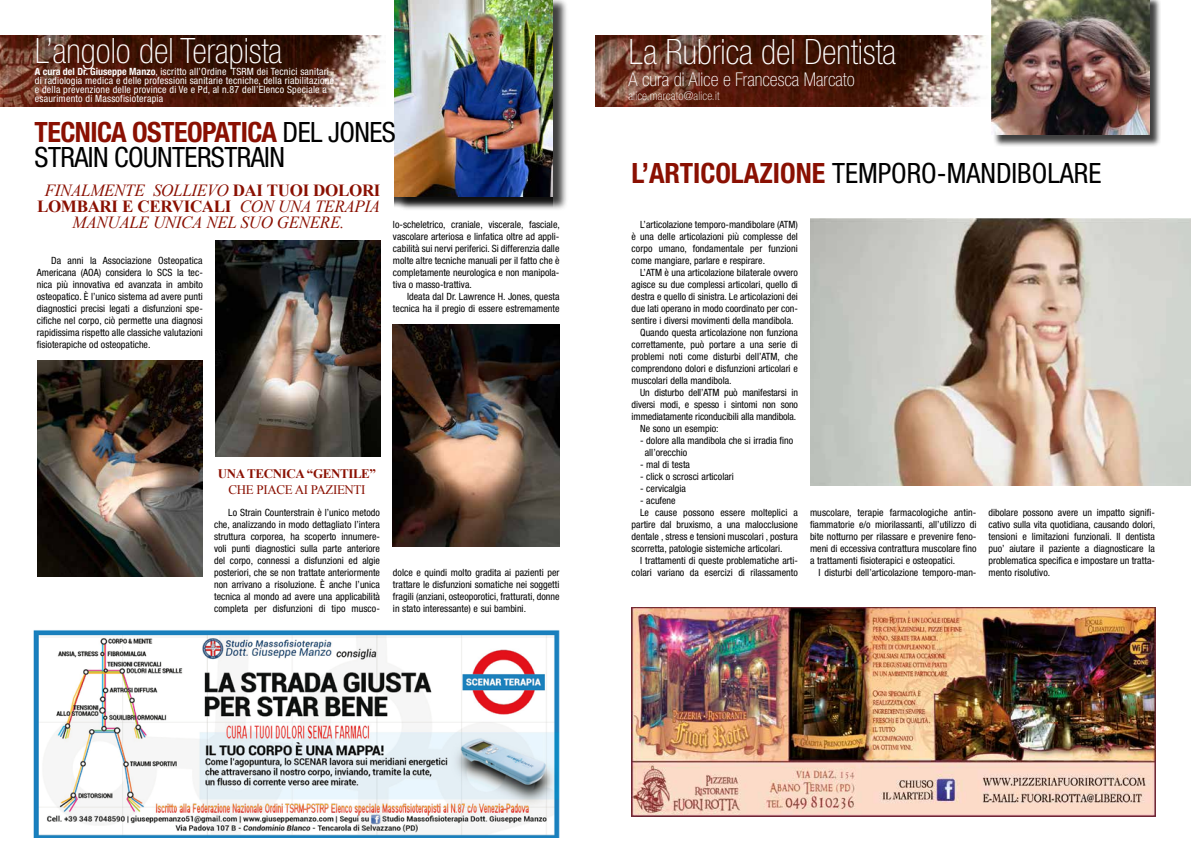
<style>
.page{position:relative;width:1191px;height:842px;background:#fff}
.page>*{position:absolute;margin:0;border:0;box-sizing:border-box;transform-origin:0 0}
.t1{font:100 condensed 35px "Helvetica Neue LT Std";color:#fff}
.t2{font:condensed 28px/25px "Helvetica Neue LT Std";letter-spacing:-.02em;color:#000}
.t3{font:condensed 28px "Helvetica Neue LT Std";color:#000}
.t4{font:100 condensed 19px "Helvetica Neue LT Std";color:#fff}
.t5{font:italic 17px/16px "Times New Roman";letter-spacing:-.02em;color:#8a1002;text-align:center}
.t6{font:700 13px "Times New Roman";letter-spacing:-.03em;color:#8a1002}
.t7{font:13px "Times New Roman";letter-spacing:-.03em;color:#8a1002}
.t8{font:100 condensed 12px "Helvetica Neue LT Std";letter-spacing:.02em;color:#fff}
.t9{font:condensed 10px/12px "Helvetica Neue LT Std";color:#000;text-align:justify}
.t10{font:condensed 10px/9px "Helvetica Neue LT Std";letter-spacing:.02em;color:#fff}
.s1{font-weight:700}
.s2{font-weight:700;color:#8a1002}
.s3{font-weight:700;font-style:normal}
</style>
<div class="page">
<img style="left:595px;top:36px;width:392px;height:70px">
<div style="left:992px;top:0;width:169px;height:147px;background:#000;opacity:.75"></div>
<img style="left:991px;top:0;width:158px;height:135px">
<div style="left:396px;top:0;width:172px;height:211px;background:#000;opacity:.75"></div>
<div style="left:394px;top:0;width:159px;height:208px;background:#000;opacity:.75"></div>
<img style="left:394px;top:0;width:159px;height:196px">
<img style="left:0;top:35px;width:382px;height:72px">
<img style="left:33px;top:630px;width:527px;height:207px">
<img style="left:215px;top:241px;width:165px;height:215px">
<img style="left:37px;top:361px;width:165px;height:215px">
<img style="left:393px;top:324px;width:166px;height:223px">
<img style="left:631px;top:607px;width:524px;height:209px">
<img style="left:810px;top:218px;width:381px;height:267px">
<h1 class="t1" style="left:35px;top:32px;width:249px">L’angolo del Terapista</h1>
<p class="t10" style="left:35px;top:67px;width:301px"><span class="s1">A cura del Dr. Giuseppe Manzo</span>, iscritto all’Ordine TSRM dei Tecnici sanitari di radiologia medica e delle professioni sanitarie tecniche, della riabilitazione e della prevenzione delle province di Ve e Pd, al n.87 dell’Elenco Speciale a esaurimento di Massofisioterapia</p>
<h2 class="t2" style="left:35px;top:119px;width:363px"><span class="s2">TECNICA OSTEOPATICA</span> DEL JONES<br>STRAIN COUNTERSTRAIN</h2>
<h3 class="t5" style="left:37px;top:182px;width:345px">FINALMENTE SOLLIEVO <span class="s3">DAI TUOI DOLORI<br>LOMBARI E CERVICALI</span> CON UNA TERAPIA<br>MANUALE UNICA NEL SUO GENERE.</h3>
<p class="t9" style="left:37px;top:254px;width:167px;text-indent:14px">Da anni la Associazione Osteopatica Americana (AOA) considera lo SCS la tec&shy;nica più innovativa ed avanzata in ambito osteopatico. È l’unico sistema ad avere punti diagnostici precisi legati a disfunzioni spe&shy;cifiche nel corpo, ciò permette una diagnosi rapidissima rispetto alle classiche valutazioni fisioterapiche od osteopatiche.</p>
<p class="t9" style="left:393px;top:218px;width:168px">lo-scheletrico, craniale, viscerale, fasciale, vascolare arteriosa e linfatica oltre ad appli&shy;cabilità sui nervi periferici. Si differenzia dalle molte altre tecniche manuali per il fatto che è completamente neurologica e non manipola&shy;tiva o masso-trattiva.</p>
<p class="t9" style="left:393px;top:290px;width:168px;text-align:right">Ideata dal Dr. Lawrence H. Jones, questa tecnica ha il pregio di essere estremamente</p>
<h3 class="t6" style="left:218px;top:465px;width:160px">UNA TECNICA “GENTILE”</h3>
<h3 class="t7" style="left:229px;top:481px;width:138px">CHE PIACE AI PAZIENTI</h3>
<p class="t9" style="left:214px;top:506px;width:167px;text-indent:14px">Lo Strain Counterstrain è l’unico metodo che, analizzando in modo dettagliato l’intera struttura corporea, ha scoperto innumere&shy;voli punti diagnostici sulla parte anteriore del corpo, connessi a disfunzioni ed algie posteriori, che se non trattate anteriormente non arrivano a risoluzione. È anche l’unica tecnica al mondo ad avere una applicabilità completa per disfunzioni di tipo musco-</p>
<p class="t9" style="left:393px;top:566px;width:168px">dolce e quindi molto gradita ai pazienti per trattare le disfunzioni somatiche nei soggetti fragili (anziani, osteoporotici, fratturati, donne in stato interessante) e sui bambini.</p>
<h1 class="t1" style="left:628px;top:32px;width:269px">La Rubrica del Dentista</h1>
<h3 class="t4" style="left:628px;top:68px;width:228px">A cura di Alice e Francesca Marcato</h3>
<p class="t8" style="left:628px;top:89px;width:93px">alice.marcato@alice.it</p>
<h2 class="t3" style="left:631px;top:157px;width:471px"><span class="s2">L’ARTICOLAZIONE</span> TEMPORO-MANDIBOLARE</h2>
<p class="t9" style="left:631px;top:218px;width:168px;text-indent:8px">L’articolazione temporo-mandibolare (ATM) è una delle articolazioni più complesse del corpo umano, fondamentale per funzioni come mangiare, parlare e respirare.</p>
<p class="t9" style="left:640px;top:266px;width:159px">L’ATM è una articolazione bilaterale ovvero</p>
<p class="t9" style="left:631px;top:278px;width:168px">agisce su due complessi articolari, quello di</p>
<p class="t9" style="left:631px;top:290px;width:168px">destra e quello di sinistra. Le articolazioni dei</p>
<p class="t9" style="left:631px;top:302px;width:168px">due lati operano in modo coordinato per con-</p>
<p class="t9" style="left:631px;top:314px;width:163px">sentire i diversi movimenti della mandibola.</p>
<p class="t9" style="left:640px;top:326px;width:159px">Quando questa articolazione non funziona</p>
<p class="t9" style="left:631px;top:338px;width:168px">correttamente, può portare a una serie di</p>
<p class="t9" style="left:631px;top:350px;width:168px">problemi noti come disturbi dell’ATM, che</p>
<p class="t9" style="left:631px;top:362px;width:168px">comprendono dolori e disfunzioni articolari e</p>
<p class="t9" style="left:631px;top:374px;width:101px">muscolari della mandibola.</p>
<p class="t9" style="left:640px;top:386px;width:159px">Un disturbo dell’ATM può manifestarsi in</p>
<p class="t9" style="left:631px;top:398px;width:168px">diversi modi, e spesso i sintomi non sono</p>
<p class="t9" style="left:631px;top:410px;width:166px">immediatamente riconducibili alla mandibola.</p>
<p class="t9" style="left:640px;top:422px;width:80px">Ne sono un esempio:</p>
<p class="t9" style="left:645px;top:434px;width:150px;text-indent:-5px">- dolore alla mandibola che si irradia fino all’orecchio</p>
<p class="t9" style="left:640px;top:458px;width:51px">- mal di testa</p>
<p class="t9" style="left:640px;top:470px;width:95px">- click o scrosci articolari</p>
<p class="t9" style="left:640px;top:482px;width:47px">- cervicalgia</p>
<p class="t9" style="left:640px;top:494px;width:37px">- acufene</p>
<p class="t9" style="left:640px;top:506px;width:159px">Le cause possono essere molteplici a</p>
<p class="t9" style="left:631px;top:518px;width:168px">partire dal bruxismo, a una malocclusione</p>
<p class="t9" style="left:631px;top:530px;width:168px">dentale , stress e tensioni muscolari , postura</p>
<p class="t9" style="left:631px;top:542px;width:152px">scorretta, patologie sistemiche articolari.</p>
<p class="t9" style="left:640px;top:554px;width:159px">I trattamenti di queste problematiche arti-</p>
<p class="t9" style="left:631px;top:566px;width:168px">colari variano da esercizi di rilassamento</p>
<p class="t9" style="left:810px;top:506px;width:168px">muscolare, terapie farmacologiche antin&shy;fiammatorie e/o miorilassanti, all’utilizzo di bite notturno per rilassare e prevenire feno&shy;meni di eccessiva contrattura muscolare fino a trattamenti fisioterapici e osteopatici.</p>
<p class="t9" style="left:818px;top:566px;width:159px">I disturbi dell’articolazione temporo-man-</p>
<p class="t9" style="left:988px;top:506px;width:168px">dibolare possono avere un impatto signifi&shy;cativo sulla vita quotidiana, causando dolori, tensioni e limitazioni funzionali. Il dentista puo’ aiutare il paziente a diagnosticare la problematica specifica e impostare un tratta&shy;mento risolutivo.</p>
</div>
